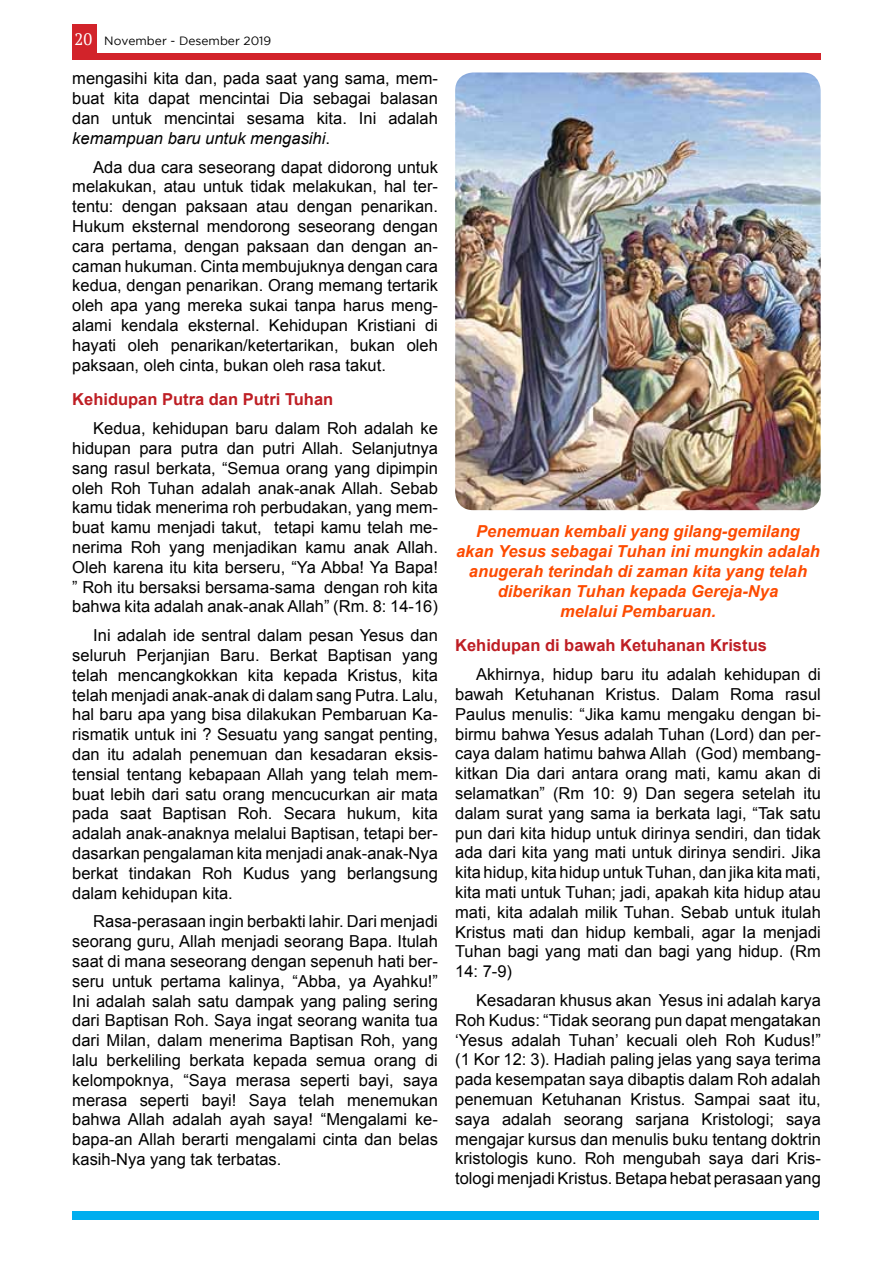
<style>
.page{position:relative;width:893px;height:1263px;background:#fff}
.page>*{position:absolute;margin:0;border:0;box-sizing:border-box;transform-origin:0 0}
.t1{font:16.5px/19.8px "Arial";color:#000;text-align:justify}
.t2{font:italic 700 16.5px/19.8px "Arial";color:#fd4b00;text-align:center}
.t3{font:700 16.5px "Arial";color:#be1e24}
.t4{font:12px "Gotham";color:#000}
.s1{font-family:"PT Serif";font-size:16.5px;color:#fff}
.s2{font-style:italic}
</style>
<div class="page">
<div style="left:72px;top:53px;width:749px;height:7px;background:#d2232a"></div>
<div style="left:72px;top:24px;width:25px;height:29px;background:#d2232a"></div>
<div style="left:72px;top:1212px;width:747px;height:8px;background:#00aeef"></div>
<img style="left:455px;top:72px;width:366px;height:438px">
<p class="t4" style="left:75px;top:34px;width:198px"><span class="s1">20</span> November - Desember 2019</p>
<p class="t1" style="left:72px;top:69px;width:367px">mengasihi kita dan, pada saat yang sama, mem&shy;buat kita dapat mencintai Dia sebagai balasan dan untuk mencintai sesama kita. Ini adalah <span class="s2">kemampuan baru untuk mengasihi</span>.</p>
<p class="t1" style="left:72px;top:157px;width:367px;text-indent:21px">Ada dua cara seseorang dapat didorong untuk melakukan, atau untuk tidak melakukan, hal ter&shy;tentu: dengan paksaan atau dengan penarikan.<br>Hukum eksternal mendorong seseorang dengan cara pertama, dengan paksaan dan dengan an&shy;caman hukuman. Cinta membujuknya dengan cara kedua, dengan penarikan. Orang memang tertarik oleh apa yang mereka sukai tanpa harus meng&shy;alami kendala eksternal. Kehidupan Kristiani di hayati oleh penarikan/ketertarikan, bukan oleh paksaan, oleh cinta, bukan oleh rasa takut.</p>
<p class="t3" style="left:72px;top:389px;width:262px">Kehidupan Putra dan Putri Tuhan</p>
<p class="t1" style="left:72px;top:419px;width:367px;text-indent:21px">Kedua, kehidupan baru dalam Roh adalah ke hidupan para putra dan putri Allah. Selanjutnya sang rasul berkata, “Semua orang yang dipimpin oleh Roh Tuhan adalah anak-anak Allah. Sebab kamu tidak menerima roh perbudakan, yang mem&shy;buat kamu menjadi takut, tetapi kamu telah me&shy;nerima Roh yang menjadikan kamu anak Allah.<br>Oleh karena itu kita berseru, “Ya Abba! Ya Bapa! ” Roh itu bersaksi bersama-sama dengan roh kita bahwa kita adalah anak-anak Allah” (Rm. 8: 14-16)</p>
<p class="t1" style="left:72px;top:626px;width:367px;text-indent:21px">Ini adalah ide sentral dalam pesan Yesus dan seluruh Perjanjian Baru. Berkat Baptisan yang telah mencangkokkan kita kepada Kristus, kita telah menjadi anak-anak di dalam sang Putra. Lalu, hal baru apa yang bisa dilakukan Pembaruan Ka&shy;rismatik untuk ini ? Sesuatu yang sangat penting, dan itu adalah penemuan dan kesadaran eksis&shy;tensial tentang kebapaan Allah yang telah mem&shy;buat lebih dari satu orang mencucurkan air mata pada saat Baptisan Roh. Secara hukum, kita adalah anak-anaknya melalui Baptisan, tetapi ber&shy;dasarkan pengalaman kita menjadi anak-anak-Nya berkat tindakan Roh Kudus yang berlangsung dalam kehidupan kita.</p>
<p class="t1" style="left:72px;top:912px;width:367px;text-indent:21px">Rasa-perasaan ingin berbakti lahir. Dari menjadi seorang guru, Allah menjadi seorang Bapa. Itulah saat di mana seseorang dengan sepenuh hati ber&shy;seru untuk pertama kalinya, “Abba, ya Ayahku!” Ini adalah salah satu dampak yang paling sering dari Baptisan Roh. Saya ingat seorang wanita tua dari Milan, dalam menerima Baptisan Roh, yang lalu berkeliling berkata kepada semua orang di kelompoknya, “Saya merasa seperti bayi, saya merasa seperti bayi! Saya telah menemukan bahwa Allah adalah ayah saya! “Mengalami ke&shy;bapa-an Allah berarti mengalami cinta dan belas kasih-Nya yang tak terbatas.</p>
<p class="t2" style="left:456px;top:522px;width:365px">Penemuan kembali yang gilang-gemilang akan Yesus sebagai Tuhan ini mungkin adalah anugerah terindah di zaman kita yang telah diberikan Tuhan kepada Gereja-Nya<br>melalui Pembaruan.</p>
<p class="t3" style="left:455px;top:635px;width:313px">Kehidupan di bawah Ketuhanan Kristus</p>
<p class="t1" style="left:455px;top:665px;width:367px;text-indent:21px">Akhirnya, hidup baru itu adalah kehidupan di bawah Ketuhanan Kristus. Dalam Roma rasul Paulus menulis: “Jika kamu mengaku dengan bi&shy;birmu bahwa Yesus adalah Tuhan (Lord) dan per&shy;caya dalam hatimu bahwa Allah (God) membang&shy;kitkan Dia dari antara orang mati, kamu akan di selamatkan” (Rm 10: 9) Dan segera setelah itu dalam surat yang sama ia berkata lagi, “Tak satu pun dari kita hidup untuk dirinya sendiri, dan tidak ada dari kita yang mati untuk dirinya sendiri. Jika kita hidup, kita hidup untuk Tuhan, dan jika kita mati, kita mati untuk Tuhan; jadi, apakah kita hidup atau mati, kita adalah milik Tuhan. Sebab untuk itulah Kristus mati dan hidup kembali, agar Ia menjadi Tuhan bagi yang mati dan bagi yang hidup. (Rm 14: 7-9)</p>
<p class="t1" style="left:455px;top:990px;width:367px;text-indent:21px">Kesadaran khusus akan Yesus ini adalah karya Roh Kudus: “Tidak seorang pun dapat mengatakan ‘Yesus adalah Tuhan’ kecuali oleh Roh Kudus!” (1 Kor 12: 3). Hadiah paling jelas yang saya terima pada kesempatan saya dibaptis dalam Roh adalah penemuan Ketuhanan Kristus. Sampai saat itu, saya adalah seorang sarjana Kristologi; saya mengajar kursus dan menulis buku tentang doktrin kristologis kuno. Roh mengubah saya dari Kris&shy;tologi menjadi Kristus. Betapa hebat perasaan yang</p>
</div>
